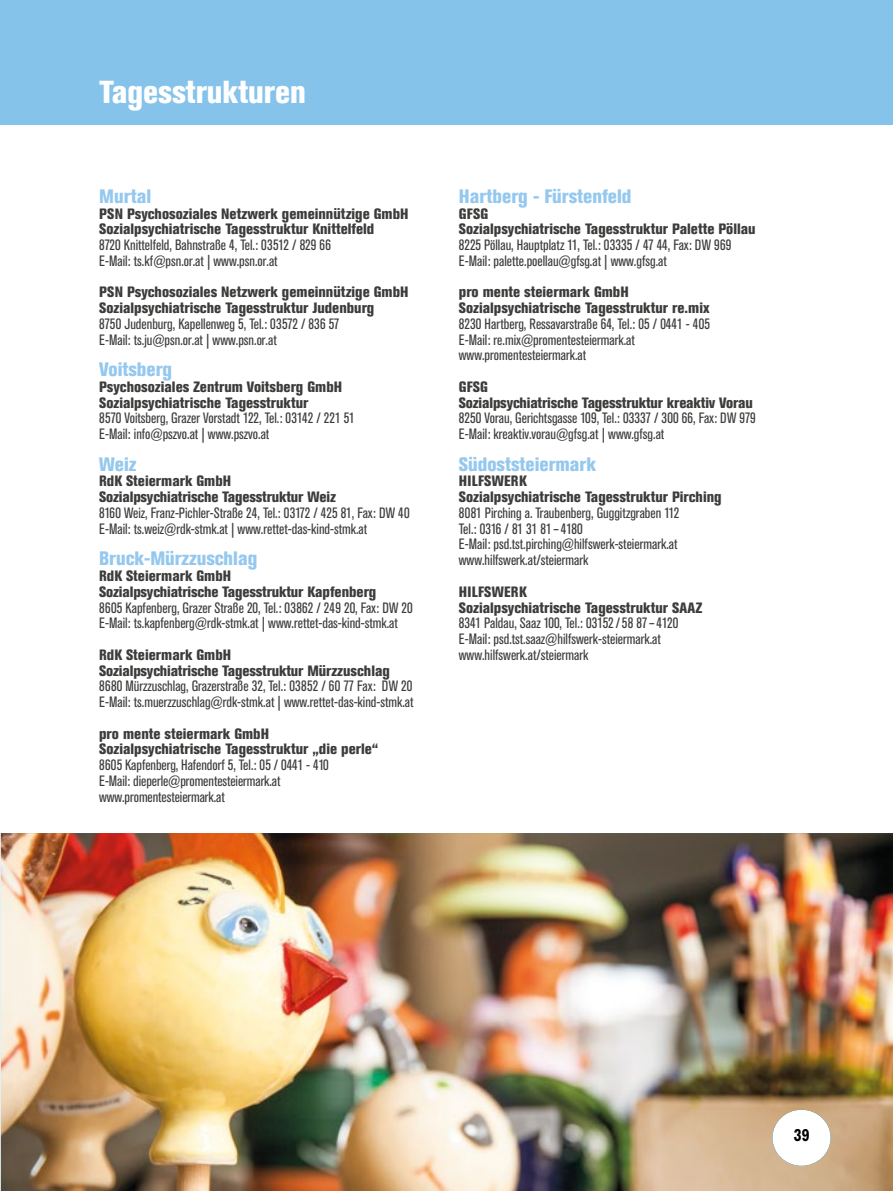
<style>
.page{position:relative;width:893px;height:1191px;background:#fff}
.page>*{position:absolute;margin:0;border:0;box-sizing:border-box;transform-origin:0 0}
.t1{font:800 condensed 31.5px "Akzidenz Grotesk Pro";color:#fff}
.t2{font:800 condensed 19.25px "Akzidenz Grotesk Pro";color:#95c8ee}
.t3{font:700 17.5px "Akzidenz Grotesk Pro";color:#000;scale:.8 1}
.t4{font:condensed 14.88px/15.8px "Akzidenz Grotesk Pro";color:#3c3c3b}
.t5{font:800 condensed 14.88px/15.8px "Akzidenz Grotesk Pro";color:#3c3c3b}
</style>
<div class="page">
<div style="left:0;top:0;width:893px;height:124px;background:#86c3eb"></div>
<img style="left:1px;top:833px;width:892px;height:358px">
<h1 class="t1" style="left:99px;top:72px;width:208px">Tagesstrukturen</h1>
<p class="t2" style="left:99px;top:184px;width:54px">Murtal</p>
<p class="t5" style="left:99px;top:205px;width:311px">PSN Psychosoziales Netzwerk gemeinnützige GmbH<br>Sozialpsychiatrische Tagesstruktur Knittelfeld</p>
<p class="t4" style="left:99px;top:237px;width:233px">8720 Knittelfeld, Bahnstraße 4, Tel.: 03512 / 829 66<br>E-Mail: ts.kf@psn.or.at | www.psn.or.at</p>
<p class="t5" style="left:99px;top:284px;width:311px">PSN Psychosoziales Netzwerk gemeinnützige GmbH<br>Sozialpsychiatrische Tagesstruktur Judenburg</p>
<p class="t4" style="left:99px;top:315px;width:242px">8750 Judenburg, Kapellenweg 5, Tel.: 03572 / 836 57<br>E-Mail: ts.ju@psn.or.at | www.psn.or.at</p>
<p class="t2" style="left:99px;top:357px;width:74px">Voitsberg</p>
<p class="t5" style="left:99px;top:378px;width:244px">Psychosoziales Zentrum Voitsberg GmbH<br>Sozialpsychiatrische Tagesstruktur</p>
<p class="t4" style="left:99px;top:410px;width:257px">8570 Voitsberg, Grazer Vorstadt 122, Tel.: 03142 / 221 51<br>E-Mail: info@pszvo.at | www.pszvo.at</p>
<p class="t2" style="left:99px;top:451px;width:39px">Weiz</p>
<p class="t5" style="left:99px;top:473px;width:238px">RdK Steiermark GmbH<br>Sozialpsychiatrische Tagesstruktur Weiz</p>
<p class="t4" style="left:99px;top:504px;width:312px">8160 Weiz, Franz-Pichler-Straße 24, Tel.: 03172 / 425 81, Fax: DW 40<br>E-Mail: ts.weiz@rdk-stmk.at | www.rettet-das-kind-stmk.at</p>
<p class="t2" style="left:99px;top:546px;width:160px">Bruck-Mürzzuschlag</p>
<p class="t5" style="left:99px;top:567px;width:279px">RdK Steiermark GmbH<br>Sozialpsychiatrische Tagesstruktur Kapfenberg</p>
<p class="t4" style="left:99px;top:599px;width:315px">8605 Kapfenberg, Grazer Straße 20, Tel.: 03862 / 249 20, Fax: DW 20<br>E-Mail: ts.kapfenberg@rdk-stmk.at | www.rettet-das-kind-stmk.at</p>
<p class="t5" style="left:99px;top:646px;width:292px">RdK Steiermark GmbH<br>Sozialpsychiatrische Tagesstruktur Mürzzuschlag</p>
<p class="t4" style="left:99px;top:678px;width:316px">8680 Mürzzuschlag, Grazerstraße 32, Tel.: 03852 / 60 77 Fax: DW 20<br>E-Mail: ts.muerzzuschlag@rdk-stmk.at | www.rettet-das-kind-stmk.at</p>
<p class="t5" style="left:99px;top:725px;width:281px">pro mente steiermark GmbH<br>Sozialpsychiatrische Tagesstruktur „die perle“</p>
<p class="t4" style="left:99px;top:756px;width:231px">8605 Kapfenberg, Hafendorf 5, Tel.: 05 / 0441 - 410<br>E-Mail: dieperle@promentesteiermark.at www.promentesteiermark.at</p>
<p class="t2" style="left:459px;top:184px;width:174px">Hartberg - Fürstenfeld</p>
<p class="t5" style="left:459px;top:205px;width:298px">GFSG<br>Sozialpsychiatrische Tagesstruktur Palette Pöllau</p>
<p class="t4" style="left:459px;top:237px;width:274px">8225 Pöllau, Hauptplatz 11, Tel.: 03335 / 47 44, Fax: DW 969<br>E-Mail: palette.poellau@gfsg.at | www.gfsg.at</p>
<p class="t5" style="left:459px;top:284px;width:252px">pro mente steiermark GmbH<br>Sozialpsychiatrische Tagesstruktur re.mix</p>
<p class="t4" style="left:459px;top:315px;width:253px">8230 Hartberg, Ressavarstraße 64, Tel.: 05 / 0441 - 405<br>E-Mail: re.mix@promentesteiermark.at www.promentesteiermark.at</p>
<p class="t5" style="left:459px;top:378px;width:296px">GFSG<br>Sozialpsychiatrische Tagesstruktur kreaktiv Vorau</p>
<p class="t4" style="left:459px;top:410px;width:298px">8250 Vorau, Gerichtsgasse 109, Tel.: 03337 / 300 66, Fax: DW 979<br>E-Mail: kreaktiv.vorau@gfsg.at | www.gfsg.at</p>
<p class="t2" style="left:459px;top:451px;width:139px">Südoststeiermark</p>
<p class="t5" style="left:459px;top:473px;width:264px">HILFSWERK<br>Sozialpsychiatrische Tagesstruktur Pirching</p>
<p class="t4" style="left:459px;top:504px;width:222px">8081 Pirching a. Traubenberg, Guggitzgraben 112<br>Tel.: 0316 / 81 31 81–4180<br>E-Mail: psd.tst.pirching@hilfswerk-steiermark.at www.hilfswerk.at/steiermark</p>
<p class="t5" style="left:459px;top:583px;width:245px">HILFSWERK<br>Sozialpsychiatrische Tagesstruktur SAAZ</p>
<p class="t4" style="left:459px;top:615px;width:221px">8341 Paldau, Saaz 100, Tel.: 03152/58 87–4120<br>E-Mail: psd.tst.saaz@hilfswerk-steiermark.at www.hilfswerk.at/steiermark</p>
<p class="t3" style="left:794px;top:1123px;width:21px">39</p>
</div>
